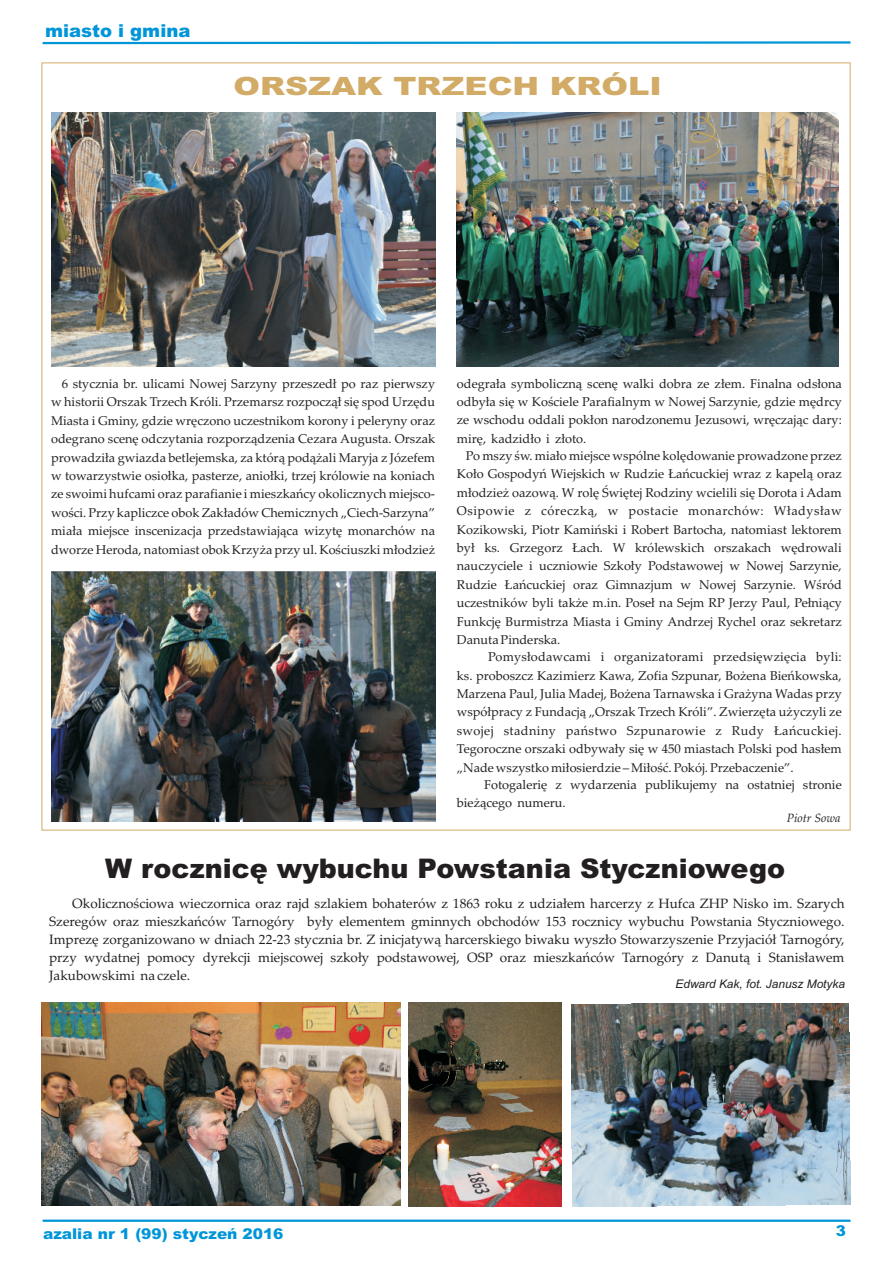
<style>
.page{position:relative;width:893px;height:1263px;background:#fff}
.page>*{position:absolute;margin:0;border:0;box-sizing:border-box;transform-origin:0 0}
.t1{font:900 27px "Arial";color:#231f20}
.t2{font:900 25.2px "Arial";color:#d2ab66;scale:1.27 1}
.t3{font:900 17.85px "Arial";color:#0095d9}
.t4{font:900 14.85px "Arial";color:#0095d9;scale:1.04 1}
.t5{font:900 14.85px "Arial";color:#0095d9}
.t6{font:13.5px/18.1px "Palatino Linotype";color:#231f20;text-align:justify}
.t7{font:12.75px/18.5px "Palatino Linotype";color:#231f20;text-align:justify}
.t8{font:12.75px "Palatino Linotype";letter-spacing:.04em;color:#231f20}
.t9{font:italic 12px "Palatino Linotype";color:#231f20}
.t10{font:italic 11.85px "Arial";color:#231f20}
</style>
<div class="page">
<svg style="left:42px;top:41px;width:809px;height:4px"></svg>
<hr style="left:43px;top:1219px;width:807px;height:3px;background:#0095d9">
<img style="left:52px;top:112px;width:383px;height:255px">
<img style="left:456px;top:113px;width:383px;height:253px">
<img style="left:51px;top:571px;width:384px;height:250px">
<img style="left:571px;top:1003px;width:279px;height:203px">
<img style="left:409px;top:1003px;width:152px;height:203px">
<img style="left:42px;top:1003px;width:358px;height:202px">
<h3 class="t3" style="left:45px;top:24px;width:147px">miasto i gmina</h3>
<h2 class="t2" style="left:233px;top:77px;width:339px">ORSZAK TRZECH KRÓLI</h2>
<p class="t7" style="left:62px;top:376px;width:375px">6 stycznia br. ulicami Nowej Sarzyny przeszed³ po raz pierwszy</p>
<p class="t7" style="left:457px;top:375px;width:386px">odegra³a symboliczn¹ scenê walki dobra ze z³em. Finalna ods³ona</p>
<p class="t7" style="left:51px;top:394px;width:386px">w historii Orszak Trzech Króli. Przemarsz rozpocz¹³ siê spod Urzêdu</p>
<p class="t7" style="left:457px;top:394px;width:386px">odby³a siê w Koœciele Parafialnym w Nowej Sarzynie, gdzie mêdrcy</p>
<p class="t7" style="left:51px;top:413px;width:386px">Miasta i Gminy, gdzie wrêczono uczestnikom korony i peleryny oraz</p>
<p class="t7" style="left:457px;top:412px;width:386px">ze wschodu oddali pok³on narodzonemu Jezusowi, wrêczaj¹c dary:</p>
<p class="t7" style="left:51px;top:431px;width:386px">odegrano scenê odczytania rozporz¹dzenia Cezara Augusta. Orszak</p>
<p class="t7" style="left:457px;top:431px;width:131px">mirê, kadzid³o i z³oto.</p>
<p class="t7" style="left:51px;top:449px;width:386px">prowadzi³a gwiazda betlejemska, za któr¹ pod¹¿ali Maryja z Józefem</p>
<p class="t7" style="left:466px;top:448px;width:377px">Po mszy œw. mia³o miejsce wspólne kolêdowanie prowadzone przez</p>
<p class="t7" style="left:51px;top:468px;width:385px">w towarzystwie osio³ka, pasterze, anio³ki, trzej królowie na koniach</p>
<p class="t7" style="left:457px;top:466px;width:386px">Ko³o Gospodyñ Wiejskich w Rudzie £añcuckiej wraz z kapel¹ oraz</p>
<p class="t7" style="left:51px;top:486px;width:386px">ze swoimi hufcami oraz parafianie i mieszkañcy okolicznych miejsco-</p>
<p class="t7" style="left:457px;top:485px;width:386px">m³odzie¿ oazow¹. W rolê Œwiêtej Rodziny wcielili siê Dorota i Adam</p>
<p class="t7" style="left:51px;top:505px;width:386px">woœci. Przy kapliczce obok Zak³adów Chemicznych „Ciech-Sarzyna”</p>
<p class="t8" style="left:457px;top:506px;width:386px">Osipowie z córeczk¹, w postacie monarchów: W³adys³aw</p>
<p class="t7" style="left:51px;top:523px;width:386px">mia³a miejsce inscenizacja przedstawiaj¹ca wizytê monarchów na</p>
<p class="t7" style="left:457px;top:521px;width:386px">Kozikowski, Piotr Kamiñski i Robert Bartocha, natomiast lektorem</p>
<p class="t7" style="left:51px;top:541px;width:386px">dworze Heroda, natomiast obok Krzy¿a przy ul. Koœciuszki m³odzie¿</p>
<p class="t7" style="left:457px;top:540px;width:386px">by³ ks. Grzegorz £ach. W królewskich orszakach wêdrowali nauczyciele i uczniowie Szko³y Podstawowej w Nowej Sarzynie, Rudzie £añcuckiej oraz Gimnazjum w Nowej Sarzynie. Wœród uczestników byli tak¿e m.in. Pose³ na Sejm RP Jerzy Paul, Pe³ni¹cy Funkcjê Burmistrza Miasta i Gminy Andrzej Rychel oraz sekretarz Danuta Pinderska.</p>
<p class="t7" style="left:457px;top:649px;width:386px;text-indent:31px">Pomys³odawcami i organizatorami przedsiêwziêcia byli: ks. proboszcz Kazimierz Kawa, Zofia Szpunar, Bo¿ena Bieñkowska, Marzena Paul, Julia Madej, Bo¿ena Tarnawska i Gra¿yna Wadas przy wspó³pracy z Fundacj¹ „Orszak Trzech Króli”. Zwierzêta u¿yczyli ze swojej stadniny pañstwo Szpunarowie z Rudy £añcuckiej.<br>Tegoroczne orszaki odbywa³y siê w 450 miastach Polski pod has³em „Nade wszystko mi³osierdzie – Mi³oœæ. Pokój. Przebaczenie”.</p>
<p class="t7" style="left:457px;top:777px;width:386px;text-indent:27px">Fotogaleriê z wydarzenia publikujemy na ostatniej stronie bie¿¹cego numeru.</p>
<p class="t9" style="left:787px;top:813px;width:55px">Piotr Sowa</p>
<h1 class="t1" style="left:105px;top:858px;width:682px">W rocznicê wybuchu Powstania Styczniowego</h1>
<p class="t6" style="left:49px;top:895px;width:797px;text-indent:23px">Okolicznoœciowa wieczornica oraz rajd szlakiem bohaterów z 1863 roku z udzia³em harcerzy z Hufca ZHP Nisko im. Szarych Szeregów oraz mieszkañców Tarnogóry by³y elementem gminnych obchodów 153 rocznicy wybuchu Powstania Styczniowego.<br>Imprezê zorganizowano w dniach 22-23 stycznia br. Z inicjatyw¹ harcerskiego biwaku wysz³o Stowarzyszenie Przyjació³ Tarnogóry, przy wydatnej pomocy dyrekcji miejscowej szko³y podstawowej, OSP oraz mieszkañców Tarnogóry z Danut¹ i Stanis³awem Jakubowskimi na czele.</p>
<p class="t10" style="left:675px;top:979px;width:171px">Edward Kak, fot. Janusz Motyka</p>
<p class="t4" style="left:43px;top:1229px;width:233px">azalia nr 1 (99) styczeñ 2016</p>
<p class="t5" style="left:836px;top:1226px;width:12px">3</p>
</div>
